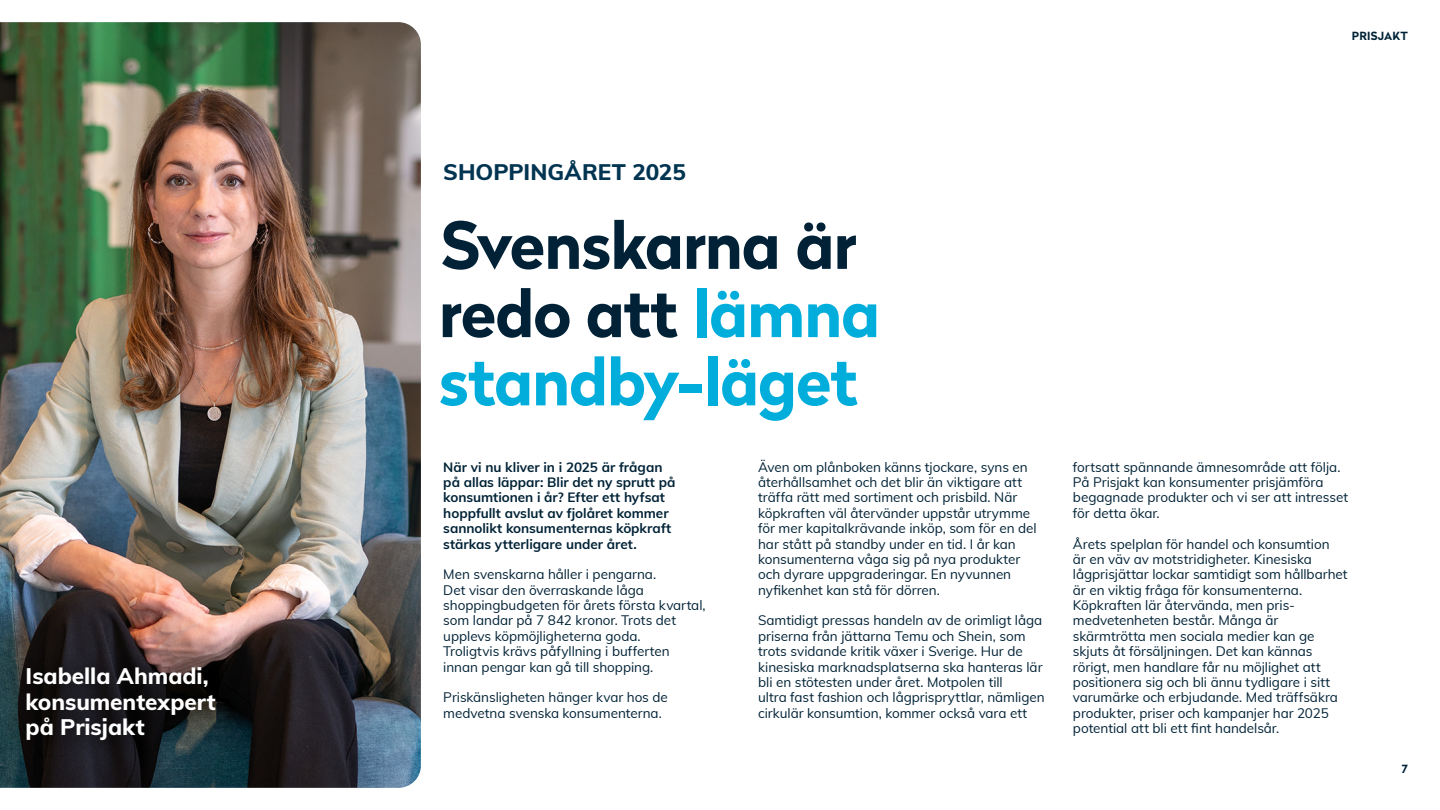
<style>
.page{position:relative;width:1440px;height:810px;background:#fff}
.page>*{position:absolute;margin:0;border:0;box-sizing:border-box;transform-origin:0 0}
.Rubrik_-_H1{font:700 64.5px/68.2px "Radikal";letter-spacing:-.02em;color:#012236}
.Brödtext{font:800 22.5px "Muli";letter-spacing:-.005em;color:#fff}
.Brödtext-2{font:800 22.5px "Muli";color:#003451}
.Brödtext-3{font:13.5px/15.4px "Muli";letter-spacing:-.005em;color:#012236}
.Brödtext-4{font:700 13.5px/15.4px "Muli";letter-spacing:-.005em;color:#012236}
.t1{font:700 11.25px "Radikal";letter-spacing:.02em;color:#012236}
.s1{color:#00addb}
</style>
<div class="page">
<img style="left:0;top:22px;width:421px;height:766px">
<div style="left:8px;top:653px;width:227px;height:110px;background:#000;opacity:.84"></div>
<p class="Brödtext" style="left:26px;top:660px;width:185px">Isabella Ahmadi,</p>
<p class="Brödtext" style="left:26px;top:685px;width:192px">konsumentexpert</p>
<p class="Brödtext" style="left:26px;top:711px;width:121px">på Prisjakt</p>
<p class="t1" style="left:1352px;top:28px;width:58px">PRISJAKT</p>
<p class="Brödtext-2" style="left:443px;top:156px;width:244px">SHOPPINGÅRET 2025</p>
<p class="Rubrik_-_H1" style="left:438px;top:210px;width:444px">Svenskarna är redo att <span class="s1">lämna standby-läget</span></p>
<p class="Brödtext-4" style="left:443px;top:459px;width:234px">När vi nu kliver in i 2025 är frågan på allas läppar: Blir det ny sprutt på konsumtionen i år? Efter ett hyfsat hoppfullt avslut av fjolåret kommer sannolikt konsumenternas köpkraft stärkas ytterligare under året.</p>
<p class="Brödtext-3" style="left:443px;top:566px;width:264px">Men svenskarna håller i pengarna.<br>Det visar den överraskande låga shoppingbudgeten för årets första kvartal, som landar på 7 842 kronor. Trots det upplevs köpmöjligheterna goda.<br>Troligtvis krävs påfyllning i bufferten innan pengar kan gå till shopping.</p>
<p class="Brödtext-3" style="left:443px;top:689px;width:226px">Priskänsligheten hänger kvar hos de medvetna svenska konsumenterna.</p>
<p class="Brödtext-3" style="left:758px;top:459px;width:280px">Även om plånboken känns tjockare, syns en återhållsamhet och det blir än viktigare att träffa rätt med sortiment och prisbild. När köpkraften väl återvänder uppstår utrymme för mer kapitalkrävande inköp, som för en del har stått på standby under en tid. I år kan konsumenterna våga sig på nya produkter och dyrare uppgraderingar. En nyvunnen nyfikenhet kan stå för dörren.</p>
<p class="Brödtext-3" style="left:758px;top:612px;width:288px">Samtidigt pressas handeln av de orimligt låga priserna från jättarna Temu och Shein, som trots svidande kritik växer i Sverige. Hur de kinesiska marknadsplatserna ska hanteras lär bli en stötesten under året. Motpolen till<br>ultra fast fashion och lågprispryttlar, nämligen cirkulär konsumtion, kommer också vara ett</p>
<p class="Brödtext-3" style="left:1073px;top:459px;width:277px">fortsatt spännande ämnesområde att följa.<br>På Prisjakt kan konsumenter prisjämföra begagnade produkter och vi ser att intresset för detta ökar.</p>
<p class="Brödtext-3" style="left:1073px;top:535px;width:276px">Årets spelplan för handel och konsumtion<br>är en väv av motstridigheter. Kinesiska lågprisjättar lockar samtidigt som hållbarhet är en viktig fråga för konsumenterna.<br>Köpkraften lär återvända, men pris-</p>
<p class="Brödtext-3" style="left:1073px;top:612px;width:267px">medvetenheten består. Många är skärmtrötta men sociala medier kan ge skjuts åt försäljningen. Det kan kännas rörigt, men handlare får nu möjlighet att positionera sig och bli ännu tydligare i sitt varumärke och erbjudande. Med träffsäkra produkter, priser och kampanjer har 2025 potential att bli ett fint handelsår.</p>
<p class="t1" style="left:1402px;top:761px;width:8px">7</p>
</div>
